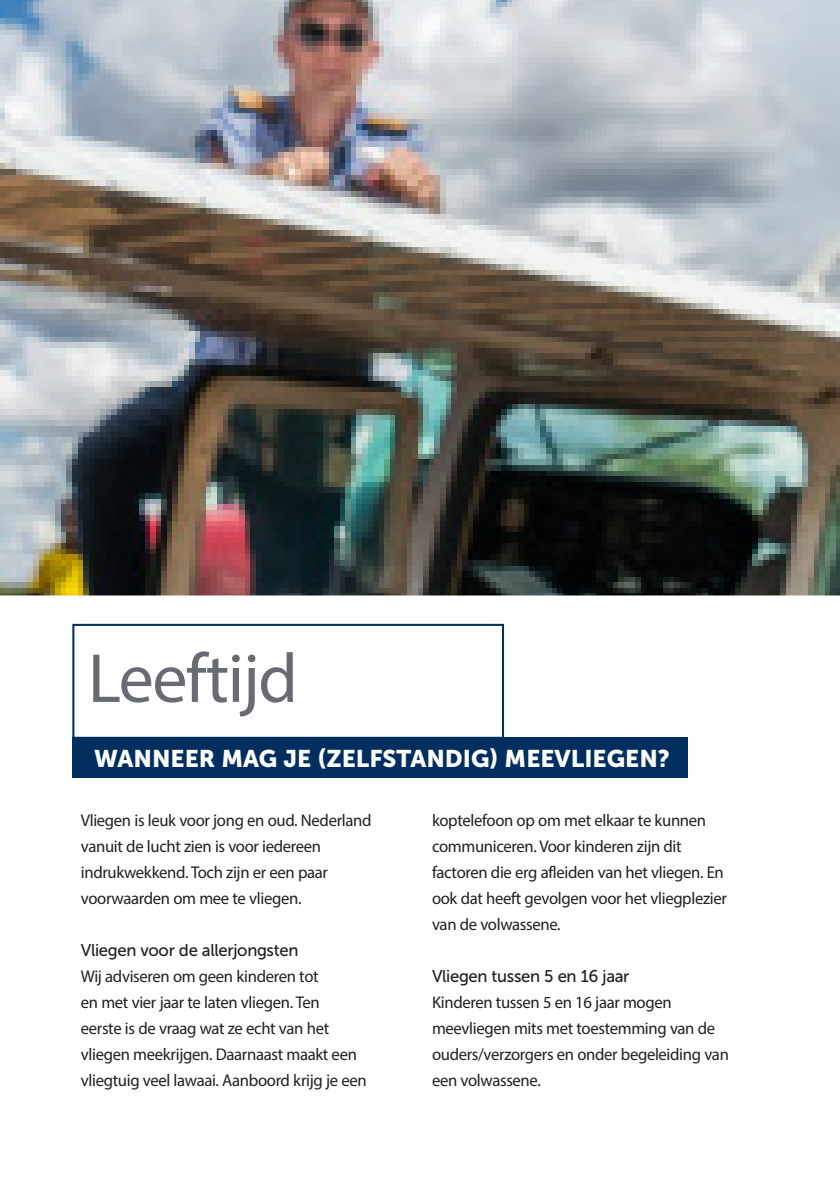
<style>
.page{position:relative;width:840px;height:1191px;background:#fff}
.page>*{position:absolute;margin:0;border:0;box-sizing:border-box;transform-origin:0 0}
.Kop_nieuw_juli_2012{font:70px "Myriad Pro";letter-spacing:-.02em;color:#696b73}
.Onderkop_nieuw_juli{font:24px "Museo Sans 900";color:#fff}
.Platte_tekst_nieuw_j{font:17px/26px "Myriad Pro";letter-spacing:-.02em;color:#231f20}
.Platte_tekst_nieuw_j-2{font:17px "Museo Sans 500";letter-spacing:-.02em;color:#231f20}
</style>
<div class="page">
<img style="left:0;top:0;width:839px;height:595px">
<div style="left:72px;top:624px;width:431px;height:115px;border:2px solid #002e5e"></div>
<div style="left:72px;top:737px;width:615px;height:41px;background:#002e5e"></div>
<p class="Kop_nieuw_juli_2012" style="left:88px;top:635px;width:211px">Leeftijd</p>
<p class="Onderkop_nieuw_juli" style="left:94px;top:745px;width:577px">WANNEER MAG JE (ZELFSTANDIG) MEEVLIEGEN?</p>
<p class="Platte_tekst_nieuw_j" style="left:81px;top:807px;width:292px">Vliegen is leuk voor jong en oud. Nederland vanuit de lucht zien is voor iedereen indrukwekkend. Toch zijn er een paar voorwaarden om mee te vliegen.</p>
<p class="Platte_tekst_nieuw_j-2" style="left:81px;top:941px;width:219px">Vliegen voor de allerjongsten</p>
<p class="Platte_tekst_nieuw_j" style="left:81px;top:963px;width:287px">Wij adviseren om geen kinderen tot<br>en met vier jaar te laten vliegen. Ten<br>eerste is de vraag wat ze echt van het vliegen meekrijgen. Daarnaast maakt een vliegtuig veel lawaai. Aanboord krijg je een</p>
<p class="Platte_tekst_nieuw_j" style="left:432px;top:807px;width:296px">koptelefoon op om met elkaar te kunnen communiceren. Voor kinderen zijn dit factoren die erg afleiden van het vliegen. En ook dat heeft gevolgen voor het vliegplezier van de volwassene.</p>
<p class="Platte_tekst_nieuw_j-2" style="left:432px;top:967px;width:199px">Vliegen tussen 5 en 16 jaar</p>
<p class="Platte_tekst_nieuw_j" style="left:432px;top:989px;width:298px">Kinderen tussen 5 en 16 jaar mogen meevliegen mits met toestemming van de ouders/verzorgers en onder begeleiding van een volwassene.</p>
</div>
